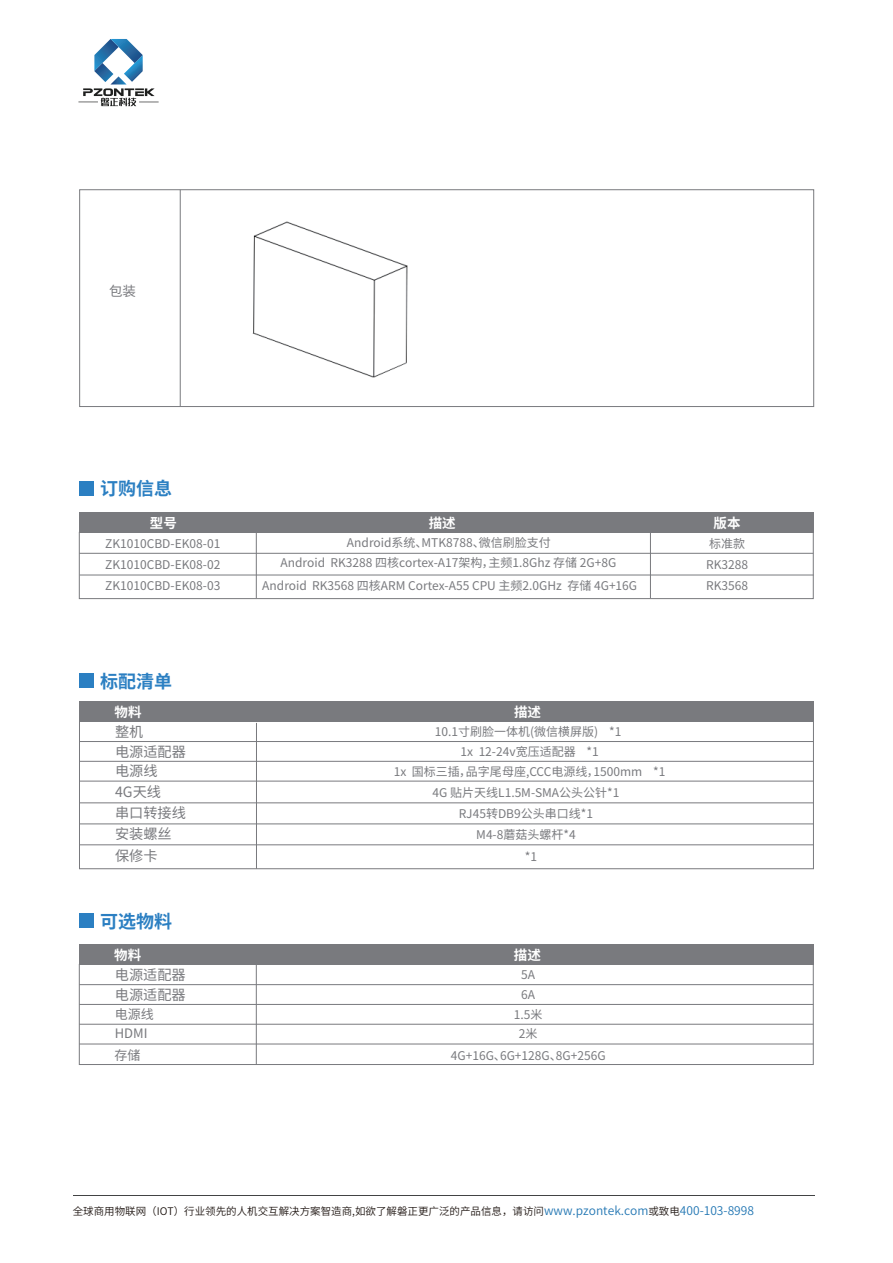
<style>
.page{position:relative;width:893px;height:1263px;background:#fff}
.page>*{position:absolute;margin:0;border:0;box-sizing:border-box;transform-origin:0 0}
.t1{font:700 18px "Source Han Sans CN";color:#2b7fc2}
.t2{font:14.25px/21px "Source Han Sans CN";color:#797a7e}
.t3{font:700 13.5px "Source Han Sans CN";color:#fff}
.t4{font:13.5px "Source Han Sans CN";color:#797a7e}
.t5{font:13.05px/19.4px "Source Han Sans CN";color:#797a7e}
.t6{font:12px/19.6px "Source Han Sans CN";color:#797a7e;text-align:center}
.t7{font:10.5px "Source Han Sans CN";color:#211814}
.s1{font-size:12px;color:#2578b4}
</style>
<div class="page">
<div style="left:79px;top:481px;width:14px;height:15px;background:#2b7fc2"></div>
<hr style="left:73px;top:1195px;width:741px;height:1px;background:#424344">
<svg style="left:78px;top:39px;width:81px;height:67px"></svg>
<div style="left:79px;top:512px;width:735px;height:21px;background:#797a7e"></div>
<div style="left:79px;top:189px;width:735px;height:218px;border:1px solid #797a7e"></div>
<hr style="left:180px;top:190px;width:1px;height:216px;background:#797a7e">
<div style="left:79px;top:532px;width:734px;height:67px;border:1px solid #797a7e"></div>
<hr style="left:256px;top:533px;width:1px;height:65px;background:#797a7e">
<hr style="left:650px;top:533px;width:1px;height:65px;background:#797a7e">
<div style="left:79px;top:673px;width:14px;height:15px;background:#2b7fc2"></div>
<div style="left:79px;top:913px;width:14px;height:15px;background:#2b7fc2"></div>
<div style="left:79px;top:944px;width:735px;height:21px;background:#797a7e"></div>
<hr style="left:79px;top:984px;width:734px;height:1px;background:#797a7e">
<hr style="left:79px;top:1004px;width:734px;height:1px;background:#797a7e">
<hr style="left:79px;top:553px;width:734px;height:1px;background:#797a7e">
<hr style="left:80px;top:575px;width:734px;height:1px;background:#797a7e">
<hr style="left:79px;top:1024px;width:734px;height:1px;background:#797a7e">
<hr style="left:79px;top:1044px;width:734px;height:1px;background:#797a7e">
<div style="left:79px;top:964px;width:734px;height:101px;border:1px solid #797a7e"></div>
<hr style="left:256px;top:965px;width:1px;height:100px;background:#797a7e">
<img style="left:252px;top:221px;width:156px;height:157px">
<div style="left:79px;top:701px;width:735px;height:21px;background:#797a7e"></div>
<hr style="left:79px;top:741px;width:734px;height:1px;background:#797a7e">
<hr style="left:79px;top:761px;width:734px;height:1px;background:#797a7e">
<hr style="left:79px;top:781px;width:734px;height:1px;background:#797a7e">
<hr style="left:80px;top:803px;width:734px;height:1px;background:#797a7e">
<hr style="left:79px;top:824px;width:734px;height:1px;background:#797a7e">
<hr style="left:79px;top:844px;width:734px;height:1px;background:#797a7e">
<div style="left:79px;top:721px;width:735px;height:148px;border:1px solid #797a7e"></div>
<hr style="left:256px;top:723px;width:1px;height:146px;background:#797a7e">
<p class="t4" style="left:109px;top:283px;width:28px">包装</p>
<h1 class="t1" style="left:100px;top:479px;width:73px">订购信息</h1>
<p class="t3" style="left:150px;top:516px;width:28px">型号</p>
<p class="t3" style="left:429px;top:516px;width:28px">描述</p>
<p class="t3" style="left:714px;top:516px;width:28px">版本</p>
<p class="t6" style="left:105px;top:533px;width:117px;line-height:21px;text-align:justify">ZK1010CBD-EK08-01<br>ZK1010CBD-EK08-02<br>ZK1010CBD-EK08-03</p>
<h1 class="t1" style="left:100px;top:671px;width:73px">标配清单</h1>
<p class="t6" style="left:347px;top:533px;width:205px">Android系统、MTK8788、微信刷脸支付</p>
<p class="t6" style="left:709px;top:534px;width:37px">标准款</p>
<p class="t6" style="left:281px;top:553px;width:337px">Android RK3288 四核cortex-A17架构，主频1.8Ghz 存储 2G+8G</p>
<p class="t6" style="left:706px;top:555px;width:44px">RK3288</p>
<p class="t6" style="left:262px;top:576px;width:376px">Android RK3568 四核ARM Cortex-A55 CPU 主频2.0GHz 存储 4G+16G</p>
<p class="t6" style="left:706px;top:576px;width:44px">RK3568</p>
<p class="t3" style="left:114px;top:705px;width:28px">物料</p>
<p class="t3" style="left:514px;top:705px;width:28px">描述</p>
<p class="t2" style="left:115px;top:722px;width:30px">整机</p>
<p class="t6" style="left:394px;top:722px;width:273px">10.1寸刷脸一体机(微信横屏版) *1<br>1x 12-24v宽压适配器 *1<br>1x 国标三插，品字尾母座,CCC电源线，1500mm *1</p>
<p class="t2" style="left:115px;top:742px;width:72px;line-height:19.4px">电源适配器电源线</p>
<p class="t2" style="left:115px;top:782px;width:72px">4G天线<br>串口转接线安装螺丝</p>
<p class="t6" style="left:433px;top:782px;width:188px;line-height:21px">4G 贴片天线L1.5M-SMA公头公针*1<br>RJ45转DB9公头串口线*1<br>M4-8蘑菇头螺杆*4</p>
<p class="t2" style="left:115px;top:846px;width:44px">保修卡</p>
<p class="t6" style="left:525px;top:847px;width:14px">*1</p>
<h1 class="t1" style="left:100px;top:911px;width:73px">可选物料</h1>
<p class="t3" style="left:114px;top:948px;width:28px">物料</p>
<p class="t3" style="left:514px;top:948px;width:28px">描述</p>
<p class="t2" style="left:115px;top:965px;width:72px">电源适配器</p>
<p class="t6" style="left:514px;top:965px;width:30px">5A<br>6A<br>1.5米<br>2米</p>
<p class="t2" style="left:115px;top:984px;width:72px">电源适配器</p>
<p class="t5" style="left:115px;top:1005px;width:41px">电源线<br>HDMI</p>
<p class="t5" style="left:114px;top:1046px;width:28px">存储</p>
<p class="t6" style="left:451px;top:1045px;width:156px">4G+16G、6G+128G、8G+256G</p>
<p class="t7" style="left:73px;top:1206px;width:683px">全球商用物联网（IOT）行业领先的人机交互解决方案智造商,如欲了解磐正更广泛的产品信息，请访问<span class="s1">www.pzontek.com</span>或致电<span class="s1">400-103-8998</span></p>
</div>
